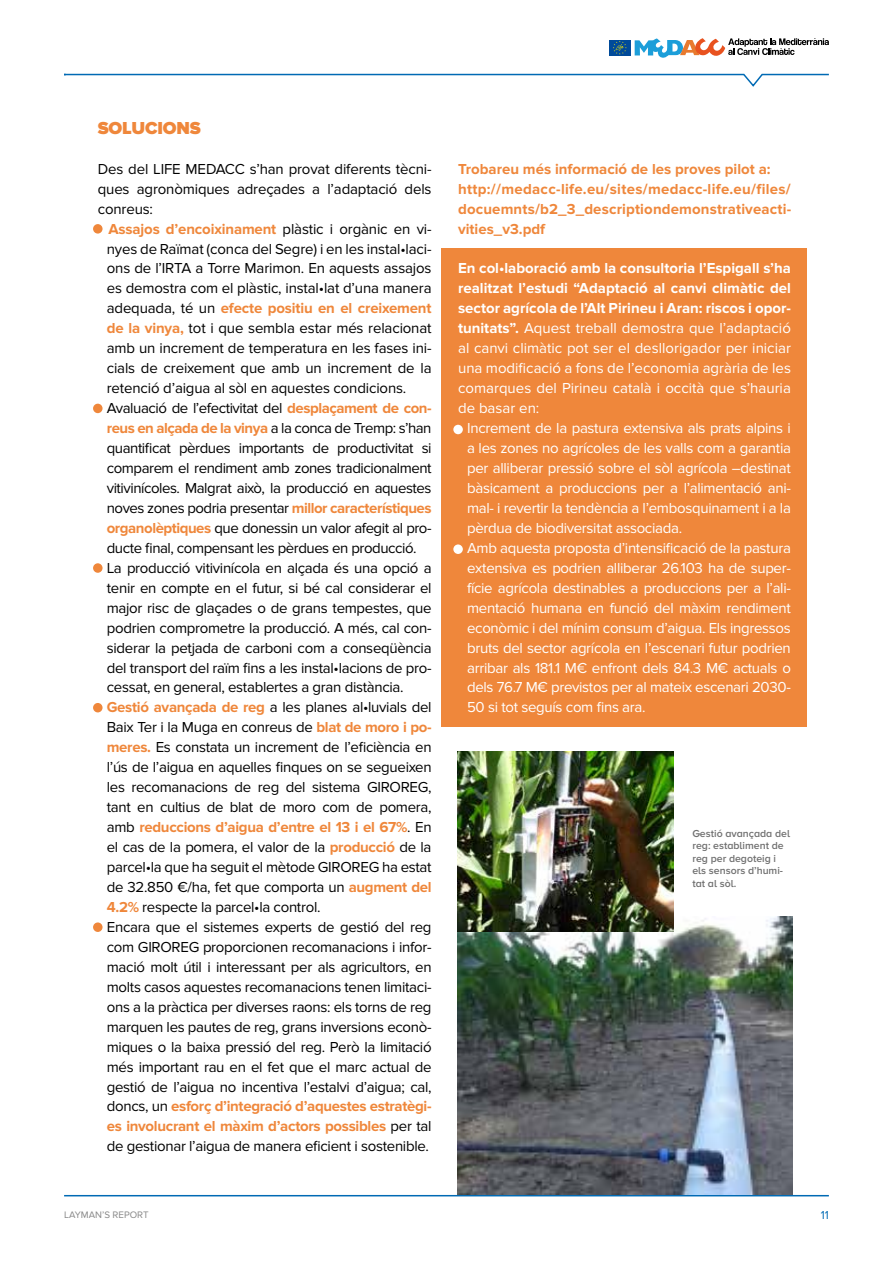
<style>
.page{position:relative;width:893px;height:1263px;background:#fff}
.page>*{position:absolute;margin:0;border:0;box-sizing:border-box;transform-origin:0 0}
.t1{font:900 18px "Proxima Nova";letter-spacing:-.01em;color:#ef873b}
.t2{font:15px/20px "Proxima Nova";letter-spacing:-.02em;color:#000;text-align:justify}
.t3{font:15px/20px "Proxima Nova";letter-spacing:-.02em;color:#fff;text-align:justify}
.t4{font:700 15px/20px "Proxima Nova";letter-spacing:.01em;color:#ef873b}
.t5{font:12px "Proxima Nova";color:#006ab4}
.t6{font:600 10.5px/12.6px "Proxima Nova A";color:#707070}
.t7{font:9.75px "Proxima Nova";color:#878787}
.s1{font-weight:700;color:#ef873b}
.s2{font-weight:700}
</style>
<div class="page">
<svg style="left:635px;top:38px;width:194px;height:20px"></svg>
<div style="left:609px;top:40px;width:21px;height:15px;background:#004a99"></div>
<svg style="left:613px;top:41px;width:14px;height:13px"></svg>
<svg style="left:64px;top:73px;width:765px;height:14px"></svg>
<hr style="left:64px;top:1195px;width:765px;height:1px;background:#006ab4">
<div style="left:441px;top:248px;width:366px;height:479px;background:#ef873b"></div>
<img style="left:457px;top:916px;width:335px;height:279px">
<img style="left:457px;top:751px;width:216px;height:181px">
<div style="left:93px;top:224px;width:10px;height:10px;background:#ef873b;border-radius:50%"></div>
<div style="left:93px;top:404px;width:10px;height:9px;background:#ef873b;border-radius:50%"></div>
<div style="left:93px;top:563px;width:10px;height:10px;background:#ef873b;border-radius:50%"></div>
<div style="left:93px;top:703px;width:10px;height:9px;background:#ef873b;border-radius:50%"></div>
<div style="left:93px;top:922px;width:10px;height:10px;background:#ef873b;border-radius:50%"></div>
<div style="left:453px;top:425px;width:10px;height:9px;background:#fff;border-radius:50%"></div>
<div style="left:453px;top:544px;width:10px;height:10px;background:#fff;border-radius:50%"></div>
<p class="t1" style="left:98px;top:117px;width:104px">SOLUCIONS</p>
<p class="t2" style="left:98px;top:159px;width:335px">Des del LIFE MEDACC s’han provat diferents tècni&shy;ques agronòmiques adreçades a l’adaptació dels conreus:</p>
<p class="t2" style="left:107px;top:219px;width:326px;text-indent:-9px">- <span class="s1">Assajos d’encoixinament</span> plàstic i orgànic en vi&shy;nyes de Raïmat (conca del Segre) i en les instal•laci&shy;ons de l’IRTA a Torre Marimon. En aquests assajos es demostra com el plàstic, instal•lat d’una manera adequada, té un <span class="s1">efecte positiu en el creixement de la vinya,</span> tot i que sembla estar més relacionat amb un increment de temperatura en les fases ini&shy;cials de creixement que amb un increment de la retenció d’aigua al sòl en aquestes condicions.</p>
<p class="t2" style="left:107px;top:398px;width:326px;text-indent:-9px">- Avaluació de l’efectivitat del <span class="s1">desplaçament de con&shy;reus en alçada de la vinya</span> a la conca de Tremp: s’han quantificat pèrdues importants de productivitat si comparem el rendiment amb zones tradicionalment vitivinícoles. Malgrat això, la producció en aquestes noves zones podria presentar <span class="s1">millor característiques organolèptiques</span> que donessin un valor afegit al pro&shy;ducte final, compensant les pèrdues en producció.</p>
<p class="t2" style="left:107px;top:558px;width:326px;text-indent:-9px">- La producció vitivinícola en alçada és una opció a tenir en compte en el futur, si bé cal considerar el major risc de glaçades o de grans tempestes, que podrien comprometre la producció. A més, cal con&shy;siderar la petjada de carboni com a conseqüència del transport del raïm fins a les instal•lacions de pro&shy;cessat, en general, establertes a gran distància.</p>
<p class="t2" style="left:107px;top:698px;width:326px;text-indent:-9px">- <span class="s1">Gestió avançada de reg</span> a les planes al•luvials del Baix Ter i la Muga en conreus de <span class="s1">blat de moro i po&shy;meres.</span> Es constata un increment de l’eficiència en l’ús de l’aigua en aquelles finques on se segueixen les recomanacions de reg del sistema GIROREG, tant en cultius de blat de moro com de pomera, amb <span class="s1">reduccions d’aigua d’entre el 13 i el 67%</span>. En el cas de la pomera, el valor de la <span class="s1">producció</span> de la parcel•la que ha seguit el mètode GIROREG ha estat de 32.850 €/ha, fet que comporta un <span class="s1">augment del 4.2%</span> respecte la parcel•la control.</p>
<p class="t2" style="left:107px;top:917px;width:326px;text-indent:-9px">- Encara que el sistemes experts de gestió del reg com GIROREG proporcionen recomanacions i infor&shy;mació molt útil i interessant per als agricultors, en molts casos aquestes recomanacions tenen limitaci&shy;ons a la pràctica per diverses raons: els torns de reg marquen les pautes de reg, grans inversions econò&shy;miques o la baixa pressió del reg. Però la limitació més important rau en el fet que el marc actual de gestió de l’aigua no incentiva l’estalvi d’aigua; cal, doncs, un <span class="s1">esforç d’integració d’aquestes estratègi&shy;es involucrant el màxim d’actors possibles</span> per tal de gestionar l’aigua de manera eficient i sostenible.</p>
<p class="t4" style="left:458px;top:159px;width:335px">Trobareu més informació de les proves pilot a: http://medacc-life.eu/sites/medacc-life.eu/files/ docuemnts/b2_3_descriptiondemonstrativeacti&shy;vities_v3.pdf</p>
<p class="t3" style="left:458px;top:259px;width:334px"><span class="s2">En col•laboració amb la consultoria l’Espigall s’ha realitzat l’estudi “Adaptació al canvi climàtic del sector agrícola de l’Alt Pirineu i Aran: riscos i opor&shy;tunitats”.</span> Aquest treball demostra que l’adaptació al canvi climàtic pot ser el desllorigador per iniciar una modificació a fons de l’economia agrària de les comarques del Pirineu català i occità que s’hauria de basar en:</p>
<p class="t3" style="left:467px;top:418px;width:325px;text-indent:-9px">- Increment de la pastura extensiva als prats alpins i a les zones no agrícoles de les valls com a garantia per alliberar pressió sobre el sòl agrícola –destinat bàsicament a produccions per a l’alimentació ani&shy;mal- i revertir la tendència a l’embosquinament i a la pèrdua de biodiversitat associada.</p>
<p class="t3" style="left:467px;top:538px;width:325px;text-indent:-9px">- Amb aquesta proposta d’intensificació de la pastura extensiva es podrien alliberar 26.103 ha de super&shy;fície agrícola destinables a produccions per a l’ali&shy;mentació humana en funció del màxim rendiment econòmic i del mínim consum d’aigua. Els ingressos bruts del sector agrícola en l’escenari futur podrien arribar als 181.1 M€ enfront dels 84.3 M€ actuals o dels 76.7 M€ previstos per al mateix escenari 2030- 50 si tot seguís com fins ara.</p>
<p class="t6" style="left:692px;top:826px;width:99px">Gestió avançada del reg: establiment de reg per degoteig i els sensors d’humi&shy;tat al sòl.</p>
<p class="t7" style="left:64px;top:1209px;width:86px">LAYMAN’S REPORT</p>
<p class="t5" style="left:821px;top:1208px;width:10px">11</p>
</div>
